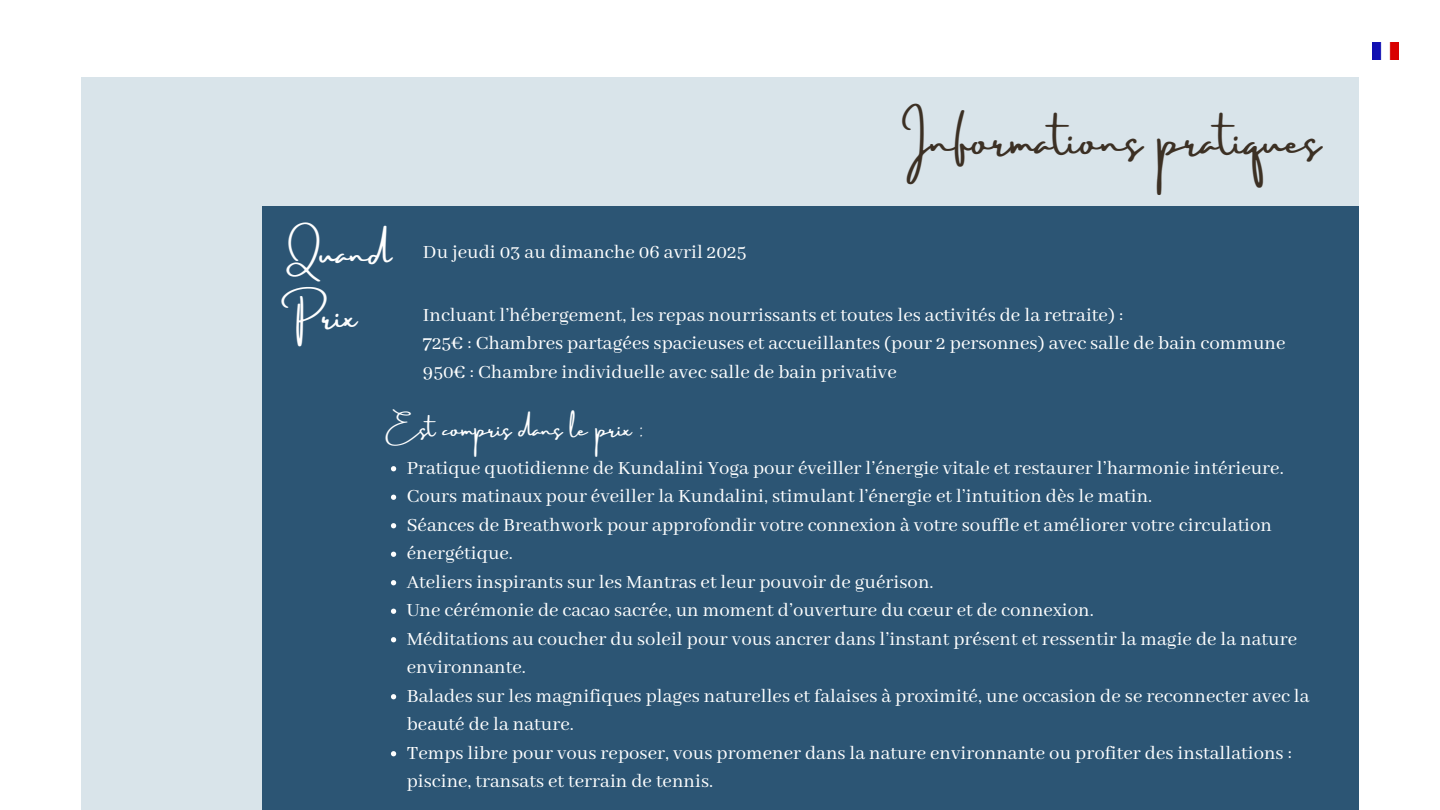
<style>
.page{position:relative;width:1440px;height:810px;background:#fff}
.page>*{position:absolute;margin:0;border:0;box-sizing:border-box;transform-origin:0 0}
.t1{font:40.3px "Amsterdam Three";letter-spacing:.005em;color:#3c3024}
.t2{font:31.5px "Amsterdam Three";color:#fff}
.t3{font:20.8px "Abhaya Libre";color:#fff}
.t4{font:20.7px/28.5px "Abhaya Libre";color:#fff}
.t5{font:20.5px "Amsterdam Three";color:#fff}
</style>
<div class="page">
<div style="left:81px;top:77px;width:1278px;height:733px;background:#d9e4ea"></div>
<div style="left:262px;top:207px;width:1097px;height:603px;background:#2c5574"></div>
<svg style="left:391px;top:466px;width:5px;height:5px"></svg>
<svg style="left:391px;top:495px;width:5px;height:5px"></svg>
<svg style="left:391px;top:523px;width:5px;height:5px"></svg>
<svg style="left:391px;top:552px;width:5px;height:5px"></svg>
<svg style="left:391px;top:580px;width:5px;height:5px"></svg>
<svg style="left:391px;top:609px;width:5px;height:5px"></svg>
<svg style="left:391px;top:637px;width:5px;height:5px"></svg>
<svg style="left:391px;top:694px;width:5px;height:5px"></svg>
<svg style="left:391px;top:751px;width:5px;height:5px"></svg>
<img style="left:1372px;top:42px;width:27px;height:18px">
<h2 class="t2" style="left:290px;top:236px;width:103px">Quand</h2>
<p class="t2" style="left:296px;top:300px;width:62px">Prix</p>
<h1 class="t3" style="left:423px;top:241px;width:325px">Du jeudi 03 au dimanche 06 avril 2025</h1>
<p class="t1" style="left:902px;top:119px;width:420px">Informations pratiques</p>
<h2 class="t3" style="left:423px;top:303px;width:702px">Incluant l’hébergement, les repas nourrissants et toutes les activités de la retraite) :</h2>
<p class="t3" style="left:423px;top:332px;width:864px">725€ : Chambres partagées spacieuses et accueillantes (pour 2 personnes) avec salle de bain commune</p>
<p class="t3" style="left:423px;top:360px;width:475px">950€ : Chambre individuelle avec salle de bain privative</p>
<p class="t5" style="left:386px;top:418px;width:259px">Est compris dans le prix :</p>
<p class="t4" style="left:407px;top:454px;width:879px">Pratique quotidienne de Kundalini Yoga pour éveiller l’énergie vitale et restaurer l’harmonie intérieure.</p>
<p class="t4" style="left:407px;top:483px;width:747px">Cours matinaux pour éveiller la Kundalini, stimulant l’énergie et l’intuition dès le matin.</p>
<p class="t4" style="left:407px;top:511px;width:867px">Séances de Breathwork pour approfondir votre connexion à votre souffle et améliorer votre circulation</p>
<p class="t4" style="left:407px;top:540px;width:108px">énergétique.</p>
<p class="t4" style="left:407px;top:568px;width:528px">Ateliers inspirants sur les Mantras et leur pouvoir de guérison.</p>
<p class="t4" style="left:407px;top:597px;width:689px">Une cérémonie de cacao sacrée, un moment d’ouverture du cœur et de connexion.</p>
<p class="t4" style="left:407px;top:625px;width:892px">Méditations au coucher du soleil pour vous ancrer dans l’instant présent et ressentir la magie de la nature environnante.</p>
<p class="t4" style="left:407px;top:682px;width:904px">Balades sur les magnifiques plages naturelles et falaises à proximité, une occasion de se reconnecter avec la beauté de la nature.</p>
<p class="t4" style="left:407px;top:739px;width:887px">Temps libre pour vous reposer, vous promener dans la nature environnante ou profiter des installations : piscine, transats et terrain de tennis.</p>
</div>
